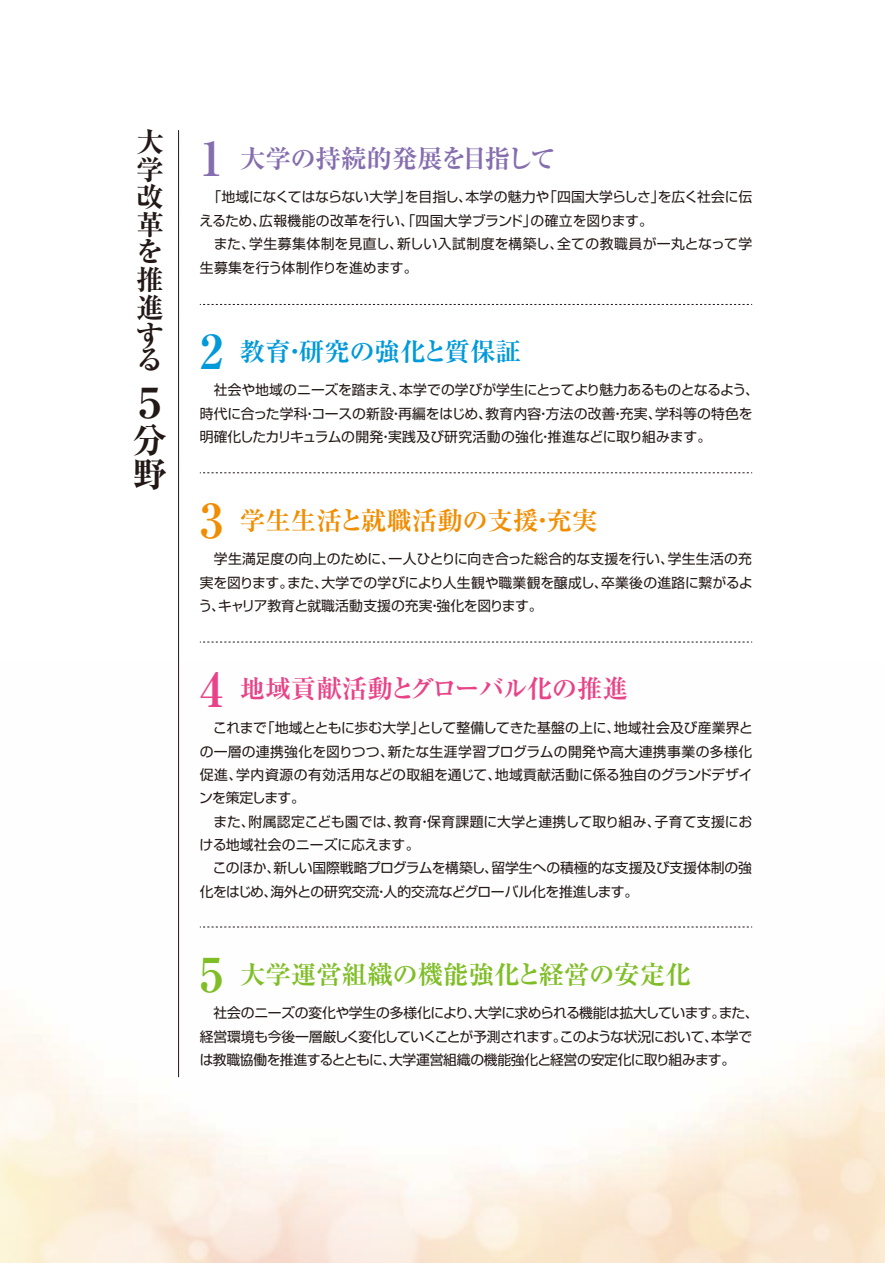
<style>
.page{position:relative;width:885px;height:1263px;background:#fff}
.page>*{position:absolute;margin:0;border:0;box-sizing:border-box;transform-origin:0 0}
.t1{font:700 expanded 41.4px "Ryumin Pro";color:#221815}
.t2{font:700 expanded 34.5px/34.5px "Ryumin Pro";color:#221815}
.t3{font:700 expanded 27.6px/27.8px "Ryumin Pro";color:#221815;text-align:justify}
.t4{font:700 25.5px "Ryumin Pro";color:#7fbe26}
.t5{font:700 25.5px "Ryumin Pro";letter-spacing:-.02em;color:#e84388}
.t6{font:700 25.5px "Ryumin Pro";color:#f18d00}
.t7{font:700 25.5px "Ryumin Pro";letter-spacing:-.02em;color:#856daf}
.t8{font:700 25.5px "Ryumin Pro";color:#0099d9}
.t9{font:13.8px/23.4px "Shin Go Pro";letter-spacing:-.01em;color:#221815}
.t10{font:13.8px/23.4px "Shin Go Pro";letter-spacing:.01em;color:#221815}
.t11{font:13.8px/23.4px "Shin Go Pro";letter-spacing:-.03em;color:#221815}
.s1{font-size:46.8px}
</style>
<div class="page">
<hr style="left:178px;top:130px;width:1px;height:947px;background:#221815">
<svg style="left:200px;top:304px;width:552px;height:1px"></svg>
<svg style="left:200px;top:472px;width:552px;height:1px"></svg>
<svg style="left:200px;top:642px;width:552px;height:1px"></svg>
<svg style="left:200px;top:927px;width:552px;height:1px"></svg>
<h3 class="t3" style="left:136px;top:126px;width:28px">大学改革を推進す</h3>
<h3 class="t3" style="left:136px;top:344px;width:25px">る</h3>
<h1 class="t1" style="left:129px;top:370px;width:32px">５</h1>
<h2 class="t2" style="left:132px;top:420px;width:35px">分野</h2>
<h3 class="t7" style="left:200px;top:138px;width:357px"><span class="s1">1</span> 大学の持続的発展を目指して</h3>
<p class="t10" style="left:199px;top:184px;width:554px">　「地域になくてはならない大学」を目指し、本学の魅力や「四国大学らしさ」を広く社会に伝えるため、広報機能の改革を行い、「四国大学ブランド」の確立を図ります。<br>　また、学生募集体制を見直し、新しい入試制度を構築し、全ての教職員が一丸となって学生募集を行う体制作りを進めます。</p>
<h3 class="t8" style="left:200px;top:331px;width:323px"><span class="s1">2</span> 教育・研究の強化と質保証</h3>
<p class="t9" style="left:200px;top:377px;width:560px">　社会や地域のニーズを踏まえ、本学での学びが学生にとってより魅力あるものとなるよう、時代に合った学科・コースの新設・再編をはじめ、教育内容・方法の改善・充実、学科等の特色を明確化したカリキュラムの開発・実践及び研究活動の強化・推進などに取り組みます。</p>
<h3 class="t6" style="left:200px;top:500px;width:399px"><span class="s1">3</span> 学生生活と就職活動の支援・充実</h3>
<p class="t9" style="left:198px;top:546px;width:555px;text-align:justify">　学生満足度の向上のために、一人ひとりに向き合った総合的な支援を行い、学生生活の充実を図ります。また、大学での学びにより人生観や職業観を醸成し、卒業後の進路に繋がるよう、キャリア教育と就職活動支援の充実・強化を図ります。</p>
<h3 class="t5" style="left:200px;top:669px;width:429px"><span class="s1">4</span> 地域貢献活動とグローバル化の推進</h3>
<p class="t9" style="left:199px;top:714px;width:555px">　これまで「地域とともに歩む大学」として整備してきた基盤の上に、地域社会及び産業界との一層の連携強化を図りつつ、新たな生涯学習プログラムの開発や高大連携事業の多様化促進、学内資源の有効活用などの取組を通じて、地域貢献活動に係る独自のグランドデザインを策定します。<br>　また、附属認定こども園では、教育・保育課題に大学と連携して取り組み、子育て支援における地域社会のニーズに応えます。<br>　このほか、新しい国際戦略プログラムを構築し、留学生への積極的な支援及び支援体制の強化をはじめ、海外との研究交流・人的交流などグローバル化を推進します。</p>
<h3 class="t4" style="left:200px;top:954px;width:492px"><span class="s1">5</span> 大学運営組織の機能強化と経営の安定化</h3>
<p class="t11" style="left:200px;top:1000px;width:560px">　社会のニーズの変化や学生の多様化により、大学に求められる機能は拡大しています。また、経営環境も今後一層厳しく変化していくことが予測されます。このような状況において、本学では教職協働を推進するとともに、大学運営組織の機能強化と経営の安定化に取り組みます。</p>
</div>
